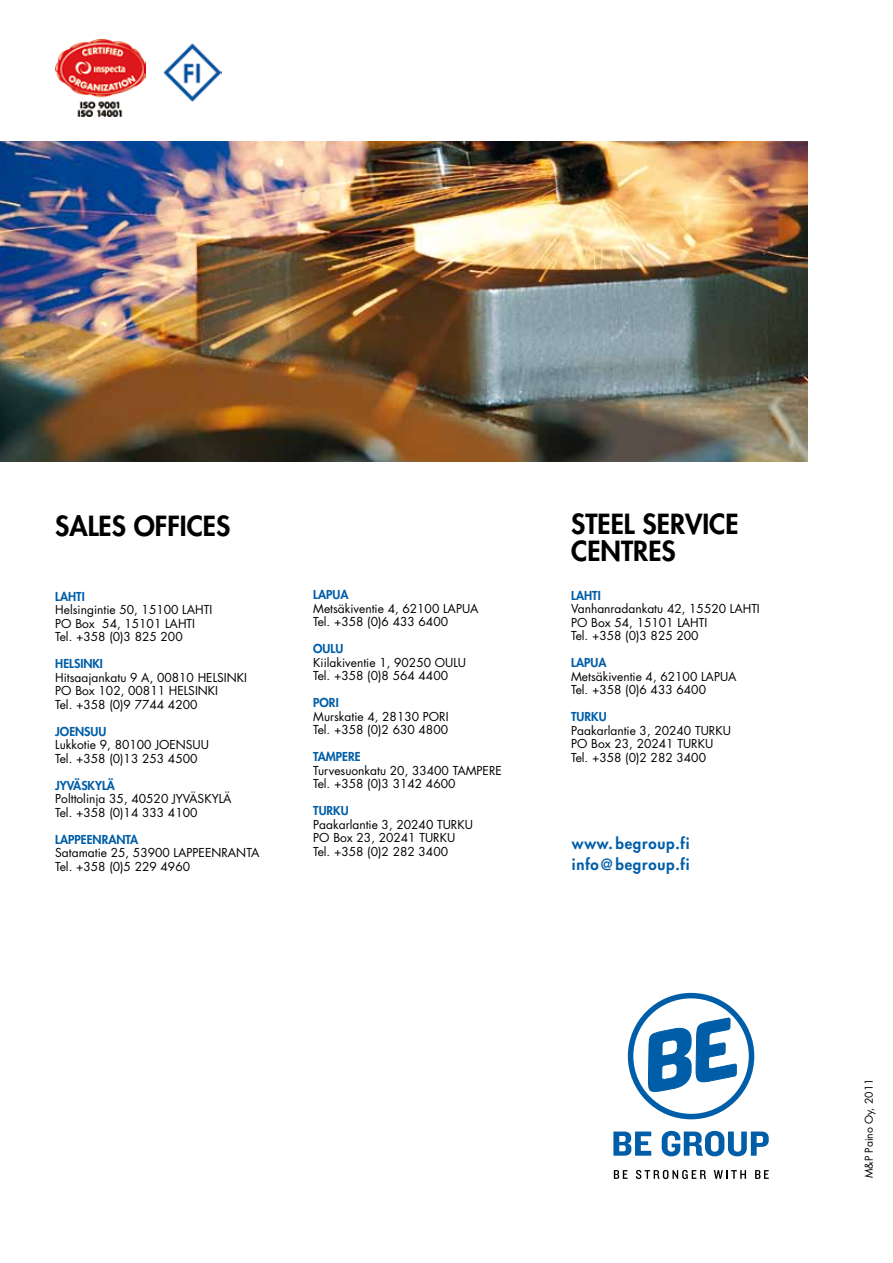
<style>
.page{position:relative;width:893px;height:1263px;background:#fff}
.page>*{position:absolute;margin:0;border:0;box-sizing:border-box;transform-origin:0 0}
.t1{font:800 27px/27px "Futura Std";color:#000}
.t2{font:800 15px/21px "Futura Std";letter-spacing:.05em;color:#005ea8}
.t3{font:12px/13.5px "Futura Std";color:#000}
.t4{font:800 12px "Futura Std";color:#005ea8}
.t5{font:10.5px "Futura Std";color:#000}
</style>
<div class="page">
<img style="left:0;top:142px;width:808px;height:319px">
<svg style="left:614px;top:1170px;width:13px;height:9px"></svg>
<svg style="left:636px;top:1170px;width:70px;height:9px"></svg>
<svg style="left:714px;top:1170px;width:32px;height:9px"></svg>
<svg style="left:755px;top:1170px;width:14px;height:9px"></svg>
<svg style="left:613px;top:992px;width:156px;height:164px"></svg>
<img style="left:55px;top:40px;width:90px;height:76px">
<img style="left:164px;top:43px;width:58px;height:58px">
<h1 class="t1" style="left:55px;top:512px;width:177px">SALES OFFICES</h1>
<h1 class="t1" style="left:571px;top:511px;width:169px">STEEL SERVICE<br>CENTRES</h1>
<p class="t4" style="left:55px;top:589px;width:31px">LAHTI</p>
<p class="t3" style="left:55px;top:603px;width:158px">Helsingintie 50, 15100 LAHTI<br>PO Box 54, 15101 LAHTI<br>Tel. +358 (0)3 825 200</p>
<p class="t4" style="left:55px;top:656px;width:49px">HELSINKI</p>
<p class="t3" style="left:55px;top:671px;width:193px">Hitsaajankatu 9 A, 00810 HELSINKI<br>PO Box 102, 00811 HELSINKI<br>Tel. +358 (0)9 7744 4200</p>
<p class="t4" style="left:55px;top:724px;width:53px">JOENSUU</p>
<p class="t3" style="left:55px;top:738px;width:155px">Lukkotie 9, 80100 JOENSUU<br>Tel. +358 (0)13 253 4500</p>
<p class="t4" style="left:55px;top:778px;width:61px">JYVÄSKYLÄ</p>
<p class="t3" style="left:55px;top:792px;width:178px">Polttolinja 35, 40520 JYVÄSKYLÄ<br>Tel. +358 (0)14 333 4100</p>
<p class="t4" style="left:55px;top:832px;width:84px">LAPPEENRANTA</p>
<p class="t3" style="left:55px;top:846px;width:206px">Satamatie 25, 53900 LAPPEENRANTA<br>Tel. +358 (0)5 229 4960</p>
<p class="t4" style="left:313px;top:587px;width:37px">LAPUA</p>
<p class="t3" style="left:313px;top:602px;width:167px">Metsäkiventie 4, 62100 LAPUA<br>Tel. +358 (0)6 433 6400</p>
<p class="t4" style="left:313px;top:641px;width:32px">OULU</p>
<p class="t3" style="left:313px;top:656px;width:154px">Kiilakiventie 1, 90250 OULU<br>Tel. +358 (0)8 564 4400</p>
<p class="t4" style="left:313px;top:695px;width:27px">PORI</p>
<p class="t3" style="left:313px;top:710px;width:137px">Murskatie 4, 28130 PORI<br>Tel. +358 (0)2 630 4800</p>
<p class="t4" style="left:313px;top:749px;width:49px">TAMPERE</p>
<p class="t3" style="left:313px;top:764px;width:190px">Turvesuonkatu 20, 33400 TAMPERE<br>Tel. +358 (0)3 3142 4600</p>
<p class="t4" style="left:313px;top:803px;width:37px">TURKU</p>
<p class="t3" style="left:313px;top:818px;width:161px">Paakarlantie 3, 20240 TURKU<br>PO Box 23, 20241 TURKU<br>Tel. +358 (0)2 282 3400</p>
<p class="t4" style="left:571px;top:588px;width:31px">LAHTI</p>
<p class="t3" style="left:571px;top:602px;width:190px">Vanhanradankatu 42, 15520 LAHTI<br>PO Box 54, 15101 LAHTI<br>Tel. +358 (0)3 825 200</p>
<p class="t4" style="left:571px;top:655px;width:37px">LAPUA</p>
<p class="t3" style="left:571px;top:670px;width:167px">Metsäkiventie 4, 62100 LAPUA<br>Tel. +358 (0)6 433 6400</p>
<p class="t4" style="left:571px;top:709px;width:37px">TURKU</p>
<p class="t3" style="left:571px;top:724px;width:161px">Paakarlantie 3, 20240 TURKU<br>PO Box 23, 20241 TURKU<br>Tel. +358 (0)2 282 3400</p>
<p class="t2" style="left:572px;top:833px;width:119px">www. begroup.fi info@begroup.fi</p>
<p class="t5" style="left:862px;top:1178px;width:101px;rotate:-90deg">M&amp;P Paino Oy, 2011</p>
</div>
